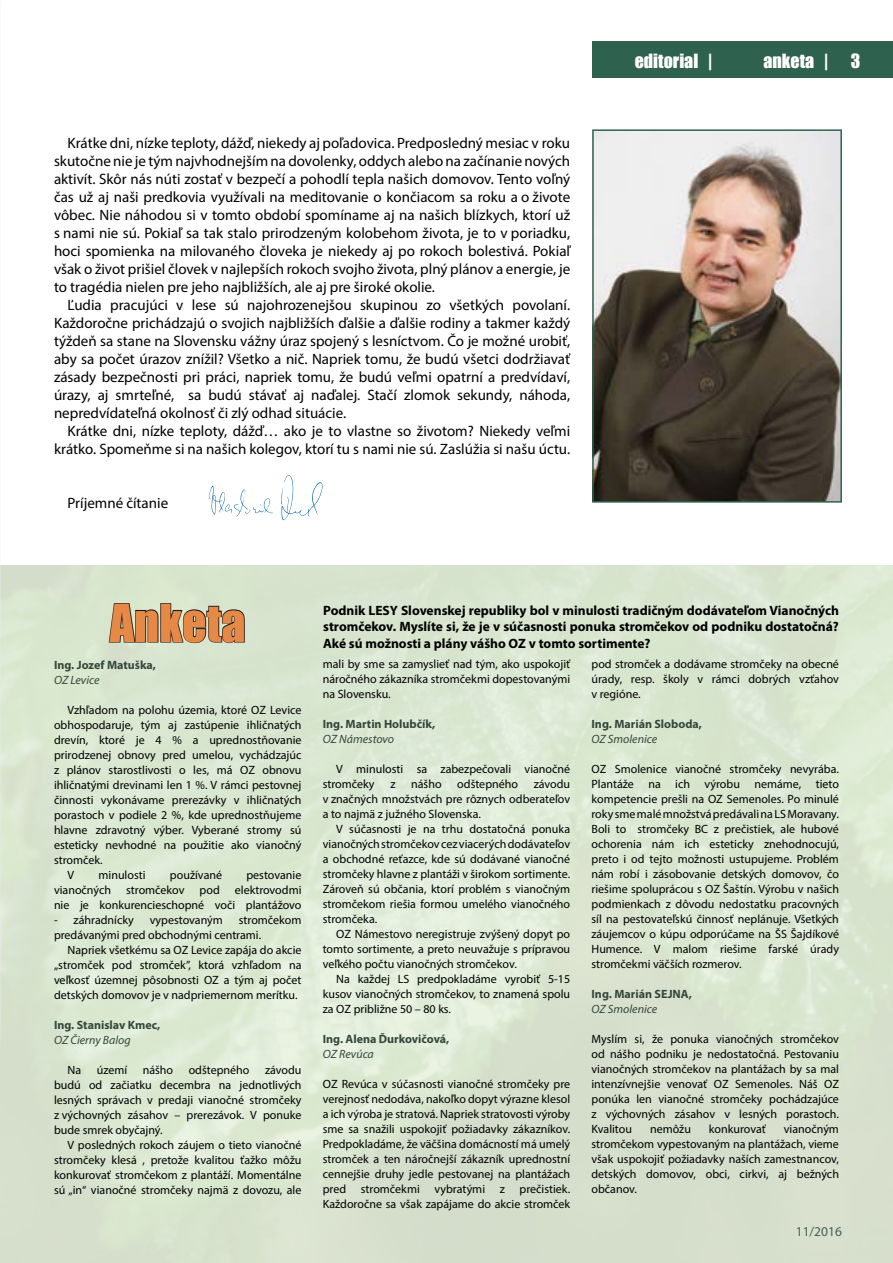
<style>
.page{position:relative;width:893px;height:1263px;background:#fff}
.page>*{position:absolute;margin:0;border:0;box-sizing:border-box;transform-origin:0 0}
.t1{font:48px "Impact";color:#e78946}
.t2{font:18px "Impact";color:#fff}
.t3{font:15px/18px "Myriad Pro";color:#000;text-align:justify}
.t4{font:700 13.5px/16.5px "Myriad Pro";color:#000;text-align:justify}
.t5{font:13.5px "Myriad Pro";color:#406252}
.t6{font:12px/15px "Myriad Pro";color:#000;text-align:justify}
.t7{font:700 12px "Myriad Pro";color:#34473a}
.t8{font:italic 12px "Myriad Pro";color:#34473a}
</style>
<div class="page">
<img style="left:595px;top:132px;width:244px;height:368px">
<div style="left:592px;top:129px;width:250px;height:374px;border:2px solid #2e624e"></div>
<div style="left:592px;top:41px;width:301px;height:37px;background:#2e624e"></div>
<svg style="left:108px;top:598px;width:138px;height:46px;background:#b3bba7"></svg>
<svg style="left:209px;top:485px;width:64px;height:31px"></svg>
<svg style="left:281px;top:475px;width:42px;height:45px"></svg>
<p class="t3" style="left:54px;top:134px;width:518px;text-indent:14px">Krátke dni, nízke teploty, dážď, niekedy aj poľadovica. Predposledný mesiac v roku skutočne nie je tým najvhodnejším na dovolenky, oddych alebo na začínanie nových aktivít. Skôr nás núti zostať v bezpečí a pohodlí tepla našich domovov. Tento voľný čas už aj naši predkovia využívali na meditovanie o končiacom sa roku a o živote vôbec. Nie náhodou si v tomto období spomíname aj na našich blízkych, ktorí už s nami nie sú. Pokiaľ sa tak stalo prirodzeným kolobehom života, je to v poriadku, hoci spomienka na milovaného človeka je niekedy aj po rokoch bolestivá. Pokiaľ však o život prišiel človek v najlepších rokoch svojho života, plný plánov a energie, je to tragédia nielen pre jeho najbližších, ale aj pre široké okolie.</p>
<p class="t3" style="left:54px;top:296px;width:518px;text-indent:14px">Ľudia pracujúci v lese sú najohrozenejšou skupinou zo všetkých povolaní.<br>Každoročne prichádzajú o svojich najbližších ďalšie a ďalšie rodiny a takmer každý týždeň sa stane na Slovensku vážny úraz spojený s lesníctvom. Čo je možné urobiť, aby sa počet úrazov znížil? Všetko a nič. Napriek tomu, že budú všetci dodržiavať zásady bezpečnosti pri práci, napriek tomu, že budú veľmi opatrní a predvídaví, úrazy, aj smrteľné, sa budú stávať aj naďalej. Stačí zlomok sekundy, náhoda, nepredvídateľná okolnosť či zlý odhad situácie.</p>
<p class="t3" style="left:54px;top:422px;width:518px;text-align:right">Krátke dni, nízke teploty, dážď… ako je to vlastne so životom? Niekedy veľmi krátko. Spomeňme si na našich kolegov, ktorí tu s nami nie sú. Zaslúžia si našu úctu.</p>
<p class="t3" style="left:67px;top:494px;width:102px">Príjemné čítanie</p>
<h2 class="t2" style="left:635px;top:47px;width:79px">editorial |</h2>
<h2 class="t2" style="left:763px;top:47px;width:98px">anketa | 3</h2>
<h1 class="t1" style="left:110px;top:586px;width:137px">Anketa</h1>
<p class="t7" style="left:54px;top:657px;width:104px">Ing. Jozef Matuška,</p>
<p class="t8" style="left:54px;top:673px;width:47px">OZ Levice</p>
<p class="t6" style="left:68px;top:702px;width:235px">Vzhľadom na polohu územia, ktoré OZ Levice</p>
<p class="t6" style="left:54px;top:717px;width:249px">obhospodaruje, tým aj zastúpenie ihličnatých</p>
<p class="t6" style="left:54px;top:732px;width:249px">drevín, ktoré je 4 % a uprednostňovanie</p>
<p class="t6" style="left:54px;top:747px;width:249px">prirodzenej obnovy pred umelou, vychádzajúc</p>
<p class="t6" style="left:54px;top:762px;width:249px">z plánov starostlivosti o les, má OZ obnovu</p>
<p class="t6" style="left:54px;top:777px;width:249px">ihličnatými drevinami len 1 %. V rámci pestovnej</p>
<p class="t6" style="left:54px;top:792px;width:249px">činnosti vykonávame prerezávky v ihličnatých</p>
<p class="t6" style="left:54px;top:807px;width:249px">porastoch v podiele 2 %, kde uprednostňujeme</p>
<p class="t6" style="left:54px;top:822px;width:249px">hlavne zdravotný výber. Vyberané stromy sú</p>
<p class="t6" style="left:54px;top:837px;width:249px">esteticky nevhodné na použitie ako vianočný</p>
<p class="t6" style="left:54px;top:852px;width:50px">stromček.</p>
<p class="t6" style="left:68px;top:867px;width:8px">V</p>
<p class="t6" style="left:99px;top:867px;width:49px">minulosti</p>
<p class="t6" style="left:170px;top:867px;width:54px">používané</p>
<p class="t6" style="left:246px;top:867px;width:56px">pestovanie</p>
<p class="t6" style="left:54px;top:882px;width:59px">vianočných</p>
<p class="t6" style="left:126px;top:882px;width:60px">stromčekov</p>
<p class="t6" style="left:200px;top:882px;width:22px">pod</p>
<p class="t6" style="left:54px;top:882px;width:249px;text-align:right">elektrovodmi<br>nie je konkurencieschopné voči plantážovo</p>
<p class="t6" style="left:54px;top:912px;width:81px">- záhradnícky</p>
<p class="t6" style="left:150px;top:912px;width:75px">vypestovaným</p>
<p class="t6" style="left:54px;top:912px;width:249px;text-indent:185px">stromčekom predávanými pred obchodnými centrami.</p>
<p class="t6" style="left:54px;top:942px;width:249px;text-indent:14px">Napriek všetkému sa OZ Levice zapája do akcie „stromček pod stromček”, ktorá vzhľadom na veľkosť územnej pôsobnosti OZ a tým aj počet detských domovov je v nadpriemernom merítku.</p>
<p class="t7" style="left:54px;top:1017px;width:108px">Ing. Stanislav Kmec,</p>
<p class="t8" style="left:54px;top:1033px;width:78px">OZ Čierny Balog</p>
<p class="t6" style="left:68px;top:1062px;width:15px">Na</p>
<p class="t6" style="left:97px;top:1062px;width:32px">území</p>
<p class="t6" style="left:143px;top:1062px;width:32px">nášho</p>
<p class="t6" style="left:189px;top:1062px;width:62px">odštepného</p>
<p class="t6" style="left:54px;top:1062px;width:249px;text-indent:211px">závodu budú od začiatku decembra na jednotlivých lesných správach v predaji vianočné stromčeky z výchovných zásahov – prerezávok. V ponuke bude smrek obyčajný.</p>
<p class="t6" style="left:54px;top:1137px;width:249px;text-indent:14px">V posledných rokoch záujem o tieto vianočné stromčeky klesá , pretože kvalitou ťažko môžu konkurovať stromčekom z plantáží. Momentálne sú „in“ vianočné stromčeky najmä z dovozu, ale</p>
<p class="t4" style="left:323px;top:602px;width:517px">Podnik LESY Slovenskej republiky bol v minulosti tradičným dodávateľom Vianočných stromčekov. Myslíte si, že je v súčasnosti ponuka stromčekov od podniku dostatočná?<br>Aké sú možnosti a plány vášho OZ v tomto sortimente?</p>
<p class="t6" style="left:323px;top:656px;width:249px">mali by sme sa zamyslieť nad tým, ako uspokojiť náročného zákazníka stromčekmi dopestovanými na Slovensku.</p>
<p class="t7" style="left:323px;top:716px;width:114px">Ing. Martin Holubčík,</p>
<p class="t8" style="left:323px;top:732px;width:73px">OZ Námestovo</p>
<p class="t6" style="left:323px;top:761px;width:249px;text-indent:14px">V minulosti sa zabezpečovali vianočné stromčeky</p>
<p class="t6" style="left:323px;top:776px;width:249px;text-indent:211px">závodu v značných množstvách pre rôznych odberateľov a to najmä z južného Slovenska.</p>
<p class="t6" style="left:323px;top:821px;width:249px;text-indent:14px">V súčasnosti je na trhu dostatočná ponuka vianočných stromčekov cez viacerých dodávateľov a obchodné reťazce, kde sú dodávané vianočné stromčeky hlavne z plantáži v širokom sortimente.<br>Zároveň sú občania, ktorí problém s vianočným stromčekom riešia formou umelého vianočného stromčeka.</p>
<p class="t6" style="left:323px;top:926px;width:249px;text-indent:14px">OZ Námestovo neregistruje zvýšený dopyt po tomto sortimente, a preto neuvažuje s prípravou veľkého počtu vianočných stromčekov.</p>
<p class="t6" style="left:323px;top:971px;width:249px;text-indent:14px">Na každej LS predpokladáme vyrobiť 5-15 kusov vianočných stromčekov, to znamená spolu za OZ približne 50 – 80 ks.</p>
<p class="t7" style="left:323px;top:1031px;width:128px">Ing. Alena Ďurkovičová,</p>
<p class="t8" style="left:323px;top:1047px;width:53px">OZ Revúca</p>
<p class="t6" style="left:323px;top:1076px;width:249px">OZ Revúca v súčasnosti vianočné stromčeky pre verejnosť nedodáva, nakoľko dopyt výrazne klesol a ich výroba je stratová. Napriek stratovosti výroby sme sa snažili uspokojiť požiadavky zákazníkov.<br>Predpokladáme, že väčšina domácností má umelý stromček a ten náročnejší zákazník uprednostní cennejšie druhy jedle pestovanej na plantážach pred stromčekmi vybratými z prečistiek.<br>Každoročne sa však zapájame do akcie stromček</p>
<p class="t6" style="left:390px;top:776px;width:7px">z</p>
<p class="t6" style="left:411px;top:776px;width:32px">nášho</p>
<p class="t6" style="left:457px;top:776px;width:62px">odštepného</p>
<p class="t6" style="left:591px;top:656px;width:249px">pod stromček a dodávame stromčeky na obecné úrady, resp. školy v rámci dobrých vzťahov v regióne.</p>
<p class="t7" style="left:591px;top:716px;width:112px">Ing. Marián Sloboda,</p>
<p class="t8" style="left:591px;top:732px;width:67px">OZ Smolenice</p>
<p class="t6" style="left:591px;top:761px;width:249px">OZ Smolenice vianočné stromčeky nevyrába.<br>Plantáže na ich výrobu nemáme, tieto kompetencie prešli na OZ Semenoles. Po minulé roky sme malé množstvá predávali na LS Moravany.<br>Boli to stromčeky BC z prečistiek, ale hubové ochorenia nám ich esteticky znehodnocujú, preto i od tejto možnosti ustupujeme. Problém nám robí i zásobovanie detských domovov, čo riešime spoluprácou s OZ Šaštín. Výrobu v našich podmienkach z dôvodu nedostatku pracovných síl na pestovateľskú činnosť neplánuje. Všetkých záujemcov o kúpu odporúčame na ŠS Šajdíkové Humence. V malom riešime farské úrady stromčekmi väčších rozmerov.</p>
<p class="t7" style="left:591px;top:986px;width:102px">Ing. Marián SEJNA,</p>
<p class="t8" style="left:591px;top:1002px;width:67px">OZ Smolenice</p>
<p class="t6" style="left:591px;top:1031px;width:249px">Myslím si, že ponuka vianočných stromčekov od nášho podniku je nedostatočná. Pestovaniu vianočných stromčekov na plantážach by sa mal intenzívnejšie venovať OZ Semenoles. Náš OZ ponúka len vianočné stromčeky pochádzajúce z výchovných zásahov v lesných porastoch.<br>Kvalitou</p>
<p class="t6" style="left:650px;top:1121px;width:42px">nemôžu</p>
<p class="t6" style="left:709px;top:1121px;width:58px">konkurovať</p>
<p class="t6" style="left:591px;top:1121px;width:249px;text-indent:192px">vianočným stromčekom vypestovaným na plantážach, vieme však uspokojiť požiadavky naších zamestnancov, detských domovov, obci, cirkvi, aj bežných občanov.</p>
<p class="t5" style="left:796px;top:1223px;width:48px">11/2016</p>
</div>
